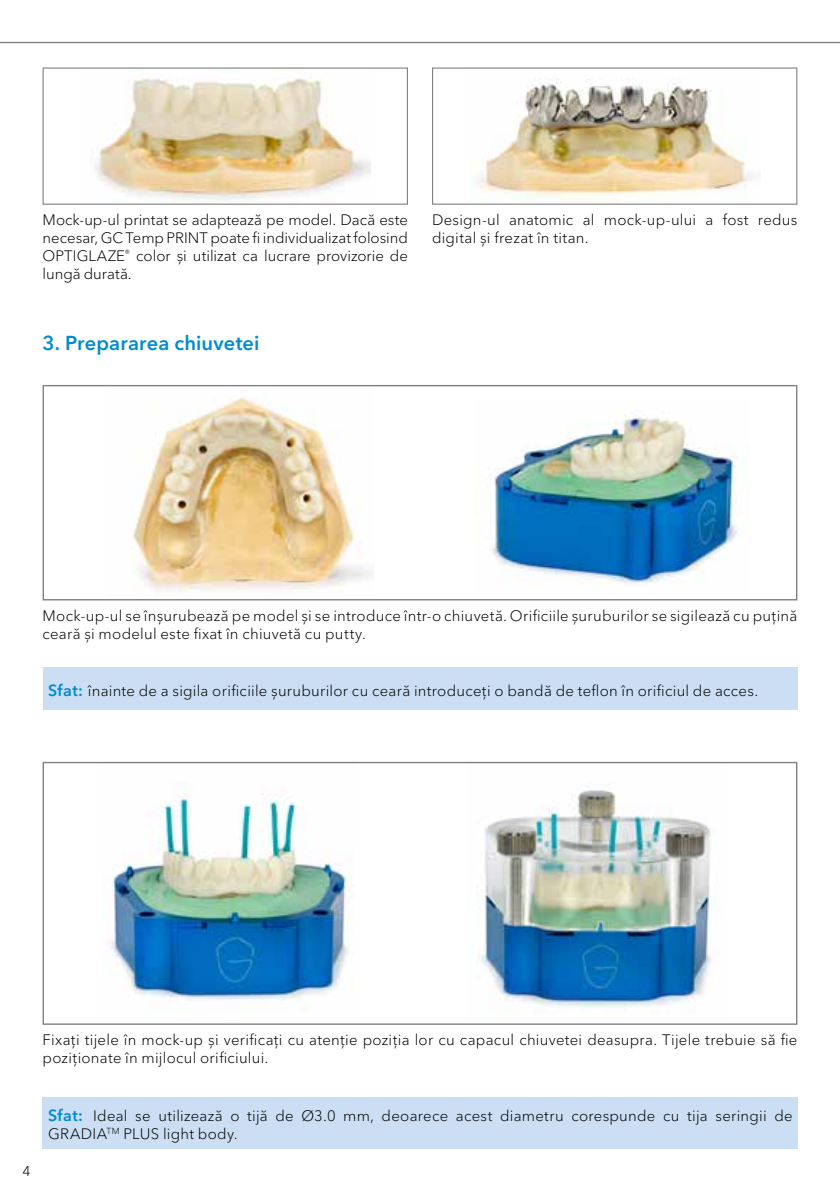
<style>
.page{position:relative;width:840px;height:1191px;background:#fff}
.page>*{position:absolute;margin:0;border:0;box-sizing:border-box;transform-origin:0 0}
.t1{font:600 20px "Avenir Next Cyr";letter-spacing:.01em;color:#008cd0}
.t2{font:300 15px/18px "Avenir Next Cyr";letter-spacing:.015em;color:#000}
.t3{font:300 14px "Avenir Next Cyr";color:#000}
.s1{font-weight:600;font-size:16px;color:#008cd0}
</style>
<div class="page">
<svg style="left:0;top:41px;width:839px;height:35px"></svg>
<div style="left:43px;top:385px;width:754px;height:215px;border:1px solid #808285"></div>
<img style="left:80px;top:69px;width:290px;height:131px">
<div style="left:43px;top:67px;width:365px;height:138px;border:1px solid #808285"></div>
<img style="left:469px;top:69px;width:290px;height:134px">
<div style="left:432px;top:67px;width:365px;height:138px;border:1px solid #808285"></div>
<img style="left:110px;top:398px;width:264px;height:201px">
<img style="left:487px;top:401px;width:252px;height:183px">
<div style="left:43px;top:667px;width:754px;height:42px;background:#cbdef3"></div>
<img style="left:102px;top:762px;width:252px;height:249px">
<img style="left:467px;top:762px;width:259px;height:248px">
<div style="left:43px;top:1097px;width:754px;height:51px;background:#cbdef3"></div>
<p class="t2" style="left:43px;top:210px;width:367px;text-align:justify">Mock-up-ul printat se adaptează pe model. Dacă este necesar, GC Temp PRINT poate fi individualizat folosind OPTIGLAZE<sup>®</sup> color și utilizat ca lucrare provizorie de lungă durată.</p>
<p class="t2" style="left:432px;top:210px;width:367px">Design-ul anatomic al mock-up-ului a fost redus digital și frezat în titan.</p>
<h1 class="t1" style="left:43px;top:330px;width:218px">3. Prepararea chiuvetei</h1>
<p class="t2" style="left:43px;top:607px;width:756px">Mock-up-ul se înșurubează pe model și se introduce într-o chiuvetă. Orificiile șuruburilor se sigilează cu puțină ceară și modelul este fixat în chiuvetă cu putty.</p>
<p class="t2" style="left:48px;top:681px;width:711px"><span class="s1">Sfat:</span> înainte de a sigila orificiile șuruburilor cu ceară introduceți o bandă de teflon în orificiul de acces.</p>
<p class="t2" style="left:43px;top:1030px;width:756px">Fixați tijele în mock-up și verificați cu atenție poziția lor cu capacul chiuvetei deasupra. Tijele trebuie să fie poziționate în mijlocul orificiului.</p>
<p class="t3" style="left:22px;top:1163px;width:10px">4</p>
<p class="t2" style="left:48px;top:1107px;width:745px"><span class="s1">Sfat:</span> Ideal se utilizează o tijă de Ø3.0 mm, deoarece acest diametru corespunde cu tija seringii de<br>GRADIA<sup>TM</sup> PLUS light body.</p>
</div>
